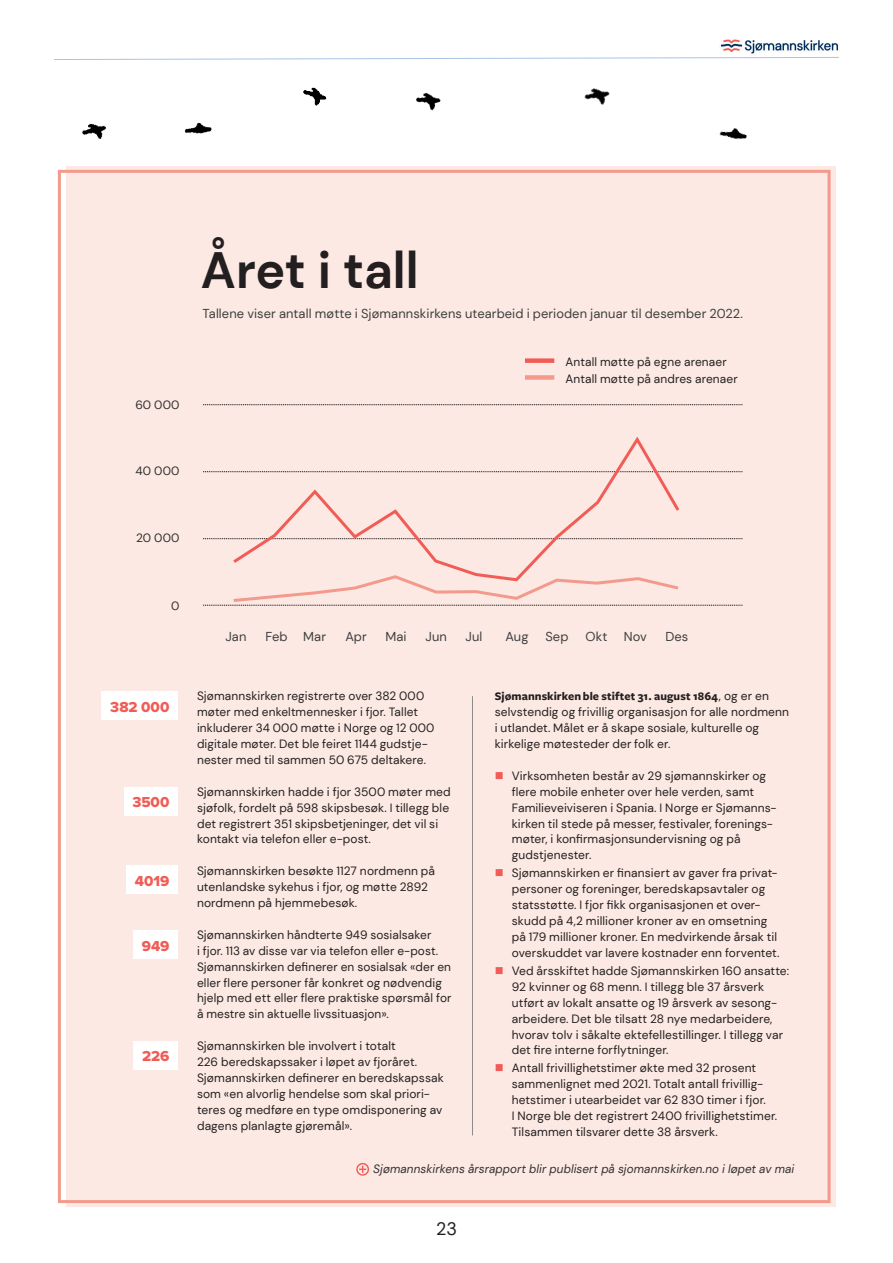
<style>
.page{position:relative;width:893px;height:1263px;background:#fff}
.page>*{position:absolute;margin:0;border:0;box-sizing:border-box;transform-origin:0 0}
.t1{font:700 51px "DM Sans";color:#231f20}
.t2{font:18px "DM Sans";color:#231f20}
.t3{font:15px "Proxima Nova Extrabld";color:#f15c56}
.t4{font:12.9px "DM Sans";letter-spacing:.005em;color:#3e3e3f}
.t5{font:12px/15.9px "DM Sans";letter-spacing:.01em;color:#231f20}
.t6{font:italic 12px "DM Sans";letter-spacing:.01em;color:#312f30}
.t7{font:700 12px "Freight Sans Pro";letter-spacing:.005em;color:#231f20}
.t8{font:12px "DM Sans";letter-spacing:.01em;color:#312f30}
.s1{font-family:"DM Sans";font-weight:400}
</style>
<div class="page">
<svg style="left:54px;top:57px;width:458px;height:3px"></svg>
<div style="left:66px;top:166px;width:770px;height:1040px;background:#fce9e3"></div>
<div style="left:102px;top:691px;width:76px;height:29px;background:#fff"></div>
<div style="left:124px;top:787px;width:54px;height:29px;background:#fff"></div>
<div style="left:126px;top:865px;width:52px;height:29px;background:#fff"></div>
<div style="left:133px;top:930px;width:45px;height:29px;background:#fff"></div>
<div style="left:134px;top:1041px;width:44px;height:28px;background:#fff"></div>
<hr style="left:472px;top:696px;width:1px;height:439px;background:#8e8b8b">
<svg style="left:203px;top:538px;width:540px;height:1px"></svg>
<svg style="left:203px;top:471px;width:540px;height:1px"></svg>
<svg style="left:203px;top:404px;width:540px;height:1px"></svg>
<div style="left:525px;top:358px;width:29px;height:5px;background:#f15c56"></div>
<div style="left:525px;top:375px;width:29px;height:5px;background:#f39a8d"></div>
<svg style="left:230px;top:436px;width:452px;height:138px"></svg>
<svg style="left:203px;top:574px;width:540px;height:32px"></svg>
<svg style="left:356px;top:1163px;width:13px;height:13px"></svg>
<img style="left:82px;top:87px;width:359px;height:52px">
<img style="left:512px;top:39px;width:327px;height:178px">
<p class="t8" style="left:135px;top:397px;width:46px">60 000</p>
<p class="t8" style="left:136px;top:463px;width:45px">40 000</p>
<h1 class="t1" style="left:201px;top:238px;width:219px">Året i tall</h1>
<p class="t4" style="left:203px;top:305px;width:542px">Tallene viser antall møtte i Sjømannskirkens utearbeid i perioden januar til desember 2022.</p>
<p class="t5" style="left:566px;top:353px;width:174px;line-height:17.1px">Antall møtte på egne arenaer<br>Antall møtte på andres arenaer</p>
<p class="t8" style="left:136px;top:530px;width:45px">20 000</p>
<p class="t8" style="left:171px;top:598px;width:10px">0</p>
<p class="t4" style="left:225px;top:628px;width:23px">Jan</p>
<p class="t4" style="left:265px;top:628px;width:62px">Feb Mar</p>
<p class="t4" style="left:345px;top:628px;width:23px">Apr</p>
<p class="t4" style="left:385px;top:628px;width:23px">Mai</p>
<p class="t4" style="left:425px;top:628px;width:23px">Jun</p>
<p class="t4" style="left:465px;top:628px;width:18px">Jul</p>
<p class="t4" style="left:505px;top:628px;width:25px">Aug</p>
<p class="t4" style="left:545px;top:628px;width:25px">Sep</p>
<p class="t4" style="left:585px;top:628px;width:23px">Okt</p>
<p class="t4" style="left:624px;top:628px;width:25px">Nov</p>
<p class="t4" style="left:665px;top:628px;width:24px">Des</p>
<p class="t3" style="left:110px;top:695px;width:61px">382 000</p>
<p class="t3" style="left:132px;top:791px;width:38px">3500</p>
<p class="t3" style="left:135px;top:869px;width:36px">4019</p>
<p class="t3" style="left:142px;top:935px;width:29px">949</p>
<p class="t3" style="left:142px;top:1045px;width:29px">226</p>
<p class="t5" style="left:197px;top:688px;width:239px">Sjømannskirken registrerte over 382 000 møter med enkeltmennesker i fjor. Tallet inkluderer 34 000 møtte i Norge og 12 000 digitale møter. Det ble feiret 1144 gudstje&shy;nester med til sammen 50 675 deltakere.</p>
<p class="t5" style="left:197px;top:783px;width:255px">Sjømannskirken hadde i fjor 3500 møter med sjøfolk, fordelt på 598 skipsbesøk. I tillegg ble det registrert 351 skipsbetjeninger, det vil si kontakt via telefon eller e-post.</p>
<p class="t5" style="left:197px;top:863px;width:240px">Sjømannskirken besøkte 1127 nordmenn på utenlandske sykehus i fjor, og møtte 2892 nordmenn på hjemmebesøk.</p>
<p class="t5" style="left:197px;top:927px;width:256px">Sjømannskirken håndterte 949 sosialsaker<br>i fjor. 113 av disse var via telefon eller e-post.<br>Sjømannskirken definerer en sosialsak «der en eller flere personer får konkret og nødvendig hjelp med ett eller flere praktiske spørsmål for å mestre sin aktuelle livssituasjon».</p>
<p class="t5" style="left:197px;top:1038px;width:248px">Sjømannskirken ble involvert i totalt<br>226 beredskapssaker i løpet av fjoråret.<br>Sjømannskirken definerer en beredskapssak som «en alvorlig hendelse som skal priori&shy;teres og medføre en type omdisponering av dagens planlagte gjøremål».</p>
<p class="t7" style="left:495px;top:688px;width:276px">Sjømannskirken ble stiftet 31. august 1864<span class="s1">, og er en</span></p>
<p class="t5" style="left:495px;top:704px;width:296px">selvstendig og frivillig organisasjon for alle nordmenn i utlandet. Målet er å skape sosiale, kulturelle og kirkelige møtesteder der folk er.</p>
<p class="t5" style="left:512px;top:768px;width:266px">Virksomheten består av 29 sjømannskirker og flere mobile enheter over hele verden, samt Familieveiviseren i Spania. I Norge er Sjømanns&shy;kirken til stede på messer, festivaler, forenings&shy;møter, i konfirmasjonsundervisning og på gudstjenester.</p>
<p class="t5" style="left:512px;top:865px;width:269px">Sjømannskirken er finansiert av gaver fra privat&shy;personer og foreninger, beredskapsavtaler og statsstøtte. I fjor fikk organisasjonen et over&shy;skudd på 4,2 millioner kroner av en omsetning på 179 millioner kroner. En medvirkende årsak til overskuddet var lavere kostnader enn forventet.</p>
<p class="t5" style="left:512px;top:963px;width:279px">Ved årsskiftet hadde Sjømannskirken 160 ansatte:<br>92 kvinner og 68 menn. I tillegg ble 37 årsverk utført av lokalt ansatte og 19 årsverk av sesong&shy;arbeidere. Det ble tilsatt 28 nye medarbeidere, hvorav tolv i såkalte ektefellestillinger. I tillegg var det fire interne forflytninger.</p>
<p class="t5" style="left:512px;top:1060px;width:267px">Antall frivillighetstimer økte med 32 prosent sammenlignet med 2021. Totalt antall frivillig&shy;hetstimer i utearbeidet var 62 830 timer i fjor.<br>I Norge ble det registrert 2400 frivillighetstimer.<br>Tilsammen tilsvarer dette 38 årsverk.</p>
<p class="t6" style="left:373px;top:1161px;width:423px">Sjømannskirkens årsrapport blir publisert på sjomannskirken.no i løpet av mai</p>
<h2 class="t2" style="left:436px;top:1218px;width:22px">23</h2>
</div>
